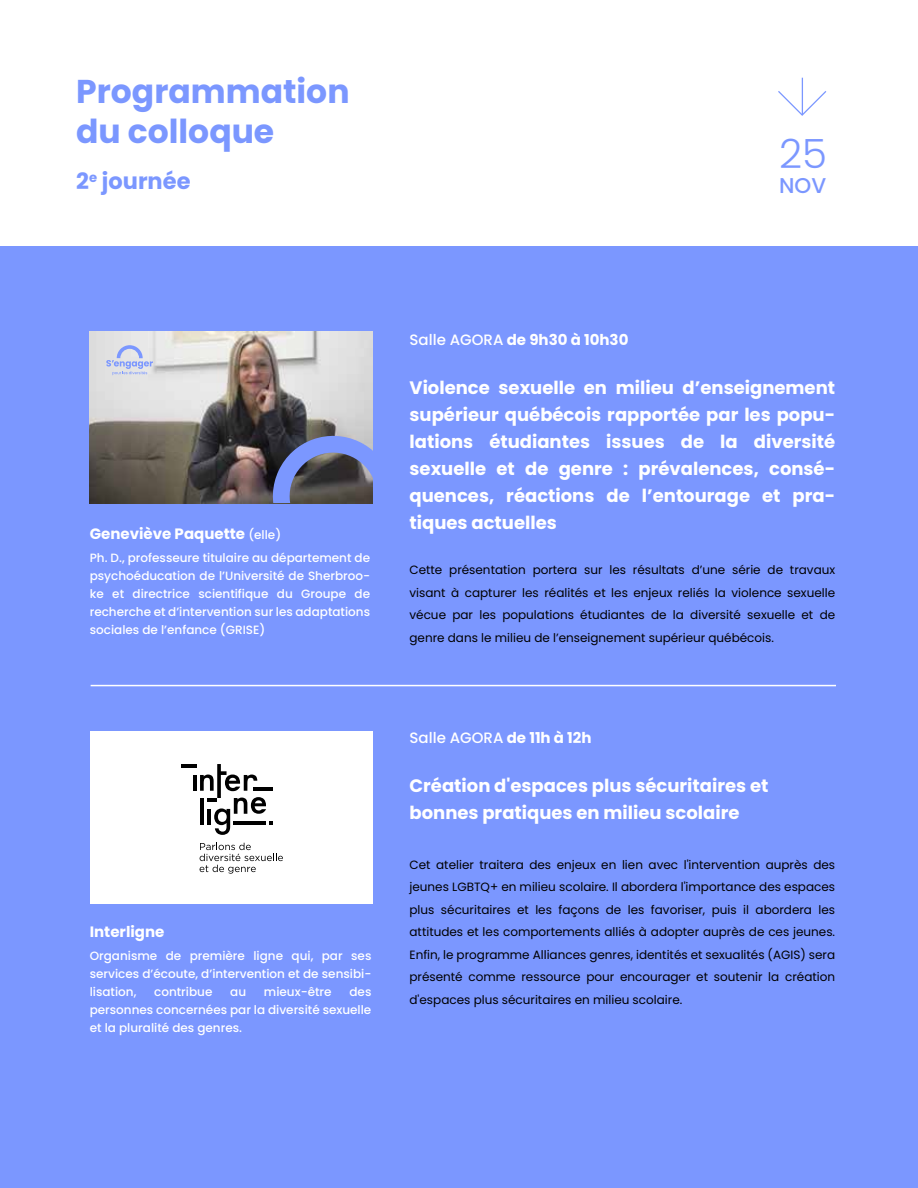
<style>
.page{position:relative;width:918px;height:1188px;background:#fff}
.page>*{position:absolute;margin:0;border:0;box-sizing:border-box;transform-origin:0 0}
.t1{font:300 40.35px "Poppins";color:#7b97ff}
.t2{font:700 33px/39px "Poppins";color:#7b97ff}
.t3{font:700 22.5px "Poppins";color:#7b97ff}
.t4{font:500 21.45px "Poppins";color:#7b97ff}
.t5{font:700 18px/27px "Poppins";color:#fff;text-align:justify}
.t6{font:700 15px "Poppins";color:#fff}
.t7{font:500 15px "Poppins";color:#fff}
.t8{font:12px/22.5px "Poppins";color:#000;text-align:justify}
.t9{font:500 12px/18px "Poppins";color:#fff;text-align:justify}
.s1{font-weight:500;font-size:12px}
.s2{font-weight:500}
.s3{font-weight:700}
</style>
<div class="page">
<hr style="left:75px;top:246px;width:749px;height:2px;background:#7b97ff">
<hr style="left:802px;top:78px;width:1px;height:36px;background:#7b97ff">
<svg style="left:778px;top:89px;width:49px;height:27px"></svg>
<div style="left:0;top:247px;width:918px;height:941px;background:#7b97ff"></div>
<img style="left:90px;top:332px;width:283px;height:171px">
<svg style="left:106px;top:345px;width:47px;height:30px"></svg>
<svg style="left:271px;top:428px;width:102px;height:75px"></svg>
<div style="left:90px;top:731px;width:283px;height:173px;background:#fff"></div>
<hr style="left:193px;top:775px;width:3px;height:16px;background:#000">
<hr style="left:181px;top:764px;width:15px;height:4px;background:#000">
<svg style="left:200px;top:764px;width:73px;height:71px"></svg>
<svg style="left:200px;top:843px;width:83px;height:31px"></svg>
<hr style="left:91px;top:685px;width:745px;height:1px;background:#fff">
<h2 class="t2" style="left:76px;top:73px;width:275px">Programmation du colloque</h2>
<h3 class="t3" style="left:76px;top:168px;width:116px">2<sup>e</sup> journée</h3>
<h1 class="t1" style="left:779px;top:131px;width:49px">25</h1>
<h3 class="t4" style="left:779px;top:173px;width:49px">NOV</h3>
<p class="t6" style="left:90px;top:525px;width:193px">Geneviève Paquette <span class="s1">(elle)</span></p>
<p class="t9" style="left:90px;top:548px;width:282px">Ph. D., professeure titulaire au département de psychoéducation de l’Université de Sherbroo&shy;ke et directrice scientifique du Groupe de recherche et d’intervention sur les adaptations sociales de l’enfance (GRISE)</p>
<p class="t6" style="left:90px;top:923px;width:76px">Interligne</p>
<p class="t9" style="left:90px;top:947px;width:283px">Organisme de première ligne qui, par ses services d’écoute, d’intervention et de sensibi&shy;lisation,</p>
<p class="t9" style="left:154px;top:983px;width:60px">contribue</p>
<p class="t9" style="left:230px;top:983px;width:17px">au</p>
<p class="t9" style="left:264px;top:983px;width:69px">mieux-être</p>
<p class="t9" style="left:90px;top:983px;width:283px;text-indent:260px">des personnes concernées par la diversité sexuelle et la pluralité des genres.</p>
<p class="t6" style="left:410px;top:331px;width:220px"><span class="s2">Salle AGORA</span> de 9h30 à 10h30</p>
<h3 class="t5" style="left:410px;top:375px;width:427px">Violence sexuelle en milieu d’enseignement supérieur québécois rapportée par les popu&shy;lations étudiantes issues de la diversité sexuelle et de genre : prévalences, consé&shy;quences, réactions de l’entourage et pra&shy;tiques actuelles</h3>
<p class="t8" style="left:410px;top:559px;width:427px">Cette présentation portera sur les résultats d’une série de travaux visant à capturer les réalités et les enjeux reliés la violence sexuelle vécue par les populations étudiantes de la diversité sexuelle et de genre dans le milieu de l’enseignement supérieur québécois.</p>
<p class="t7" style="left:410px;top:729px;width:184px">Salle AGORA <span class="s3">de 11h à 12h</span></p>
<h3 class="t5" style="left:410px;top:773px;width:360px">Création d'espaces plus sécuritaires et bonnes pratiques en milieu scolaire</h3>
<p class="t8" style="left:410px;top:853px;width:427px">Cet atelier traitera des enjeux en lien avec l'intervention auprès des jeunes LGBTQ+ en milieu scolaire. Il abordera l'importance des espaces plus sécuritaires et les façons de les favoriser, puis il abordera les attitudes et les comportements alliés à adopter auprès de ces jeunes.<br>Enfin, le programme Alliances genres, identités et sexualités (AGIS) sera présenté comme ressource pour encourager et soutenir la création d'espaces plus sécuritaires en milieu scolaire.</p>
</div>
